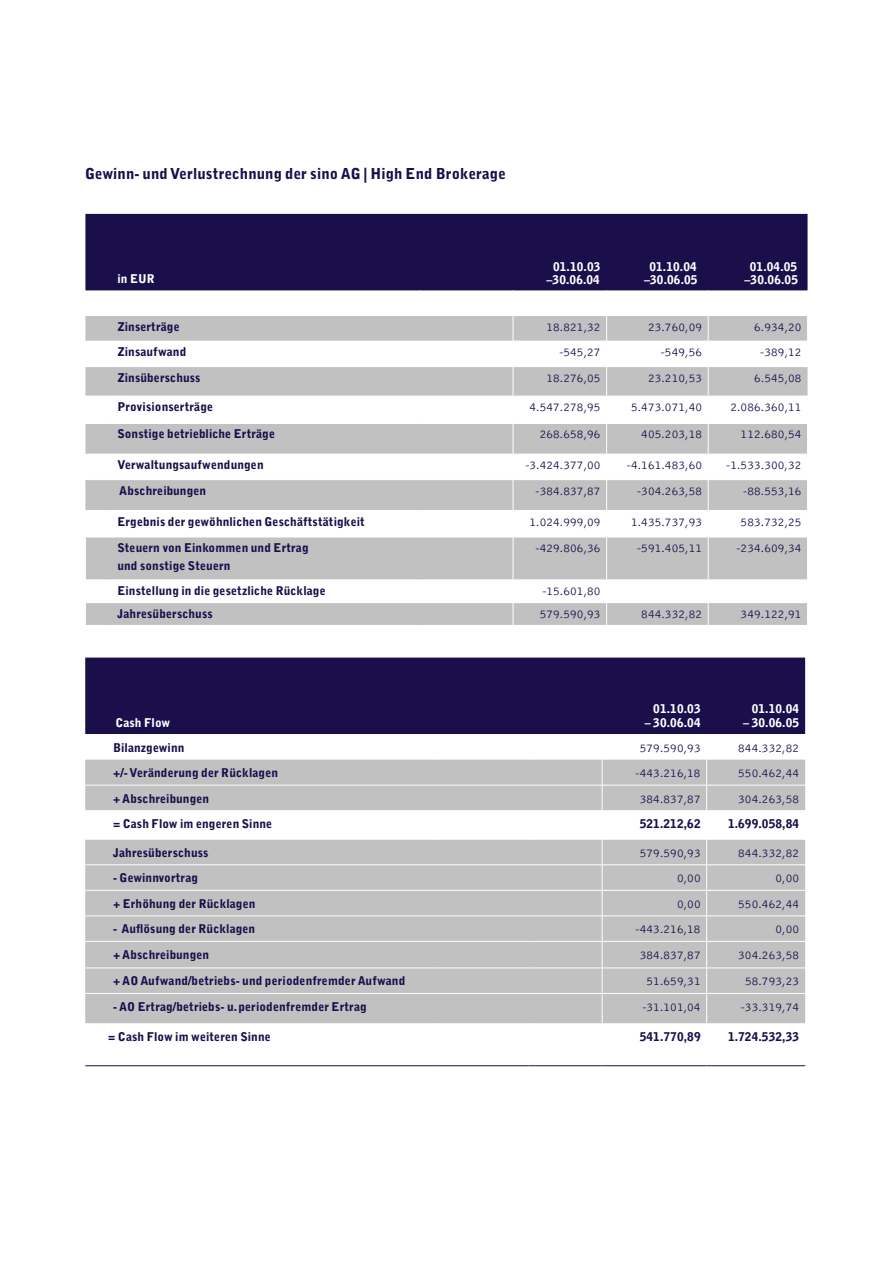
<style>
.page{position:relative;width:893px;height:1263px;background:#fff}
.page>*{position:absolute;margin:0;border:0;box-sizing:border-box;transform-origin:0 0}
.t1{font:900 15px "Bell Gothic";letter-spacing:.01em;color:#1a0f4b}
.t2{font:900 12px/18px "Bell Gothic";letter-spacing:.01em;color:#1a0f4b}
.t3{font:300 12px "Bell Gothic";letter-spacing:.01em;color:#1a0f4b}
.t4{font:900 12px/13.5px "Bell Gothic";letter-spacing:.01em;color:#fff;text-align:center}
</style>
<div class="page">
<div style="left:85px;top:214px;width:722px;height:76px;background:#1a0f4b"></div>
<div style="left:85px;top:316px;width:722px;height:25px;background:#c1c1c1"></div>
<svg style="left:85px;top:367px;width:722px;height:143px;fill:#c1c1c1"></svg>
<hr style="left:708px;top:396px;width:100px;height:1px;background:#fff">
<hr style="left:708px;top:423px;width:100px;height:1px;background:#fff">
<hr style="left:111px;top:423px;width:308px;height:1px;background:#fff">
<svg style="left:85px;top:396px;width:26px;height:28px"></svg>
<hr style="left:111px;top:396px;width:308px;height:1px;background:#fff">
<hr style="left:607px;top:423px;width:101px;height:1px;background:#fff">
<hr style="left:708px;top:424px;width:1px;height:30px;background:#fff">
<hr style="left:708px;top:480px;width:1px;height:30px;background:#fff">
<hr style="left:419px;top:423px;width:94px;height:1px;background:#fff">
<hr style="left:419px;top:396px;width:94px;height:1px;background:#fff">
<svg style="left:708px;top:290px;width:1px;height:133px"></svg>
<hr style="left:607px;top:396px;width:101px;height:1px;background:#fff">
<svg style="left:513px;top:290px;width:1px;height:133px"></svg>
<svg style="left:606px;top:290px;width:1px;height:133px"></svg>
<hr style="left:513px;top:423px;width:94px;height:1px;background:#fff">
<hr style="left:513px;top:424px;width:1px;height:30px;background:#fff">
<hr style="left:606px;top:424px;width:1px;height:30px;background:#fff">
<svg style="left:85px;top:454px;width:722px;height:26px"></svg>
<hr style="left:513px;top:479px;width:94px;height:1px;background:#fff">
<hr style="left:513px;top:480px;width:1px;height:30px;background:#fff">
<hr style="left:606px;top:480px;width:1px;height:30px;background:#fff">
<svg style="left:86px;top:537px;width:721px;height:88px"></svg>
<hr style="left:513px;top:341px;width:94px;height:1px;background:#fff">
<hr style="left:513px;top:396px;width:94px;height:1px;background:#fff">
<hr style="left:513px;top:454px;width:94px;height:1px;background:#fff">
<hr style="left:513px;top:579px;width:94px;height:1px;background:#fff">
<div style="left:85px;top:657px;width:720px;height:77px;background:#1a0f4b"></div>
<hr style="left:85px;top:1065px;width:349px;height:1px;background:#1a0f4b">
<hr style="left:434px;top:1065px;width:94px;height:1px;background:#1a0f4b">
<hr style="left:528px;top:1065px;width:74px;height:1px;background:#1a0f4b">
<hr style="left:707px;top:1065px;width:98px;height:1px;background:#1a0f4b">
<svg style="left:85px;top:759px;width:721px;height:264px;background:#c9c9c9"></svg>
<hr style="left:602px;top:1065px;width:105px;height:1px;background:#1a0f4b">
<p class="t1" style="left:85px;top:165px;width:422px">Gewinn- und Verlustrechnung der sino AG | High End Brokerage</p>
<p class="t4" style="left:117px;top:272px;width:39px">in EUR</p>
<p class="t4" style="left:546px;top:260px;width:55px">01.10.03 –30.06.04</p>
<p class="t4" style="left:644px;top:260px;width:55px">01.10.04 –30.06.05</p>
<p class="t4" style="left:744px;top:260px;width:55px">01.04.05 –30.06.05</p>
<p class="t2" style="left:117px;top:317px;width:64px">Zinserträge</p>
<p class="t3" style="left:546px;top:320px;width:56px">18.821,32</p>
<p class="t3" style="left:648px;top:320px;width:56px">23.760,09</p>
<p class="t3" style="left:754px;top:320px;width:49px">6.934,20</p>
<p class="t2" style="left:117px;top:343px;width:70px">Zinsaufwand</p>
<p class="t3" style="left:559px;top:345px;width:43px">-545,27</p>
<p class="t3" style="left:661px;top:345px;width:43px">-549,56</p>
<p class="t3" style="left:760px;top:345px;width:43px">-389,12</p>
<p class="t2" style="left:117px;top:368px;width:85px">Zinsüberschuss</p>
<p class="t3" style="left:546px;top:371px;width:56px">18.276,05</p>
<p class="t3" style="left:648px;top:371px;width:56px">23.210,53</p>
<p class="t3" style="left:754px;top:371px;width:49px">6.545,08</p>
<p class="t2" style="left:117px;top:398px;width:97px">Provisionserträge</p>
<p class="t3" style="left:529px;top:400px;width:73px">4.547.278,95</p>
<p class="t3" style="left:631px;top:400px;width:73px">5.473.071,40</p>
<p class="t3" style="left:730px;top:400px;width:73px">2.086.360,11</p>
<p class="t2" style="left:117px;top:425px;width:159px">Sonstige betriebliche Erträge</p>
<p class="t3" style="left:540px;top:427px;width:62px">268.658,96</p>
<p class="t3" style="left:641px;top:427px;width:62px">405.203,18</p>
<p class="t3" style="left:741px;top:427px;width:62px">112.680,54</p>
<p class="t2" style="left:117px;top:456px;width:148px">Verwaltungsaufwendungen</p>
<p class="t3" style="left:525px;top:458px;width:77px">-3.424.377,00</p>
<p class="t3" style="left:627px;top:458px;width:77px">-4.161.483,60</p>
<p class="t3" style="left:726px;top:458px;width:77px">-1.533.300,32</p>
<p class="t2" style="left:119px;top:481px;width:88px">Abschreibungen</p>
<p class="t3" style="left:536px;top:484px;width:67px">-384.837,87</p>
<p class="t3" style="left:637px;top:484px;width:67px">-304.263,58</p>
<p class="t3" style="left:743px;top:484px;width:60px">-88.553,16</p>
<p class="t2" style="left:117px;top:512px;width:249px">Ergebnis der gewöhnlichen Geschäftstätigkeit</p>
<p class="t3" style="left:529px;top:515px;width:73px">1.024.999,09</p>
<p class="t3" style="left:631px;top:515px;width:73px">1.435.737,93</p>
<p class="t3" style="left:741px;top:515px;width:62px">583.732,25</p>
<p class="t2" style="left:117px;top:539px;width:193px">Steuern von Einkommen und Ertrag und sonstige Steuern</p>
<p class="t3" style="left:536px;top:541px;width:67px">-429.806,36</p>
<p class="t3" style="left:637px;top:541px;width:67px">-591.405,11</p>
<p class="t3" style="left:736px;top:541px;width:67px">-234.609,34</p>
<p class="t2" style="left:117px;top:582px;width:210px">Einstellung in die gesetzliche Rücklage</p>
<p class="t3" style="left:542px;top:584px;width:60px">-15.601,80</p>
<p class="t2" style="left:117px;top:604px;width:97px">Jahresüberschuss</p>
<p class="t3" style="left:540px;top:607px;width:62px">579.590,93</p>
<p class="t3" style="left:641px;top:607px;width:62px">844.332,82</p>
<p class="t3" style="left:741px;top:607px;width:62px">349.122,91</p>
<p class="t4" style="left:115px;top:716px;width:56px">Cash Flow</p>
<p class="t4" style="left:653px;top:702px;width:49px">01.10.03</p>
<p class="t4" style="left:645px;top:716px;width:57px">– 30.06.04</p>
<p class="t4" style="left:752px;top:702px;width:49px">01.10.04</p>
<p class="t4" style="left:743px;top:716px;width:57px">– 30.06.05</p>
<p class="t2" style="left:113px;top:738px;width:73px">Bilanzgewinn</p>
<p class="t3" style="left:640px;top:741px;width:62px">579.590,93</p>
<p class="t3" style="left:738px;top:741px;width:62px">844.332,82</p>
<p class="t2" style="left:113px;top:764px;width:167px">+/- Veränderung der Rücklagen</p>
<p class="t3" style="left:636px;top:766px;width:67px">-443.216,18</p>
<p class="t3" style="left:738px;top:766px;width:62px">550.462,44</p>
<p class="t2" style="left:113px;top:789px;width:98px">+ Abschreibungen</p>
<p class="t3" style="left:640px;top:792px;width:62px">384.837,87</p>
<p class="t3" style="left:738px;top:792px;width:62px">304.263,58</p>
<p class="t2" style="left:113px;top:815px;width:161px">= Cash Flow im engeren Sinne</p>
<p class="t2" style="left:640px;top:815px;width:62px">521.212,62</p>
<p class="t2" style="left:728px;top:815px;width:73px">1.699.058,84</p>
<p class="t2" style="left:113px;top:844px;width:97px">Jahresüberschuss</p>
<p class="t3" style="left:640px;top:846px;width:62px">579.590,93</p>
<p class="t3" style="left:738px;top:846px;width:62px">844.332,82</p>
<p class="t2" style="left:113px;top:869px;width:87px">- Gewinnvortrag</p>
<p class="t3" style="left:677px;top:871px;width:25px">0,00</p>
<p class="t3" style="left:775px;top:871px;width:25px">0,00</p>
<p class="t2" style="left:113px;top:895px;width:144px">+ Erhöhung der Rücklagen</p>
<p class="t3" style="left:677px;top:897px;width:25px">0,00</p>
<p class="t3" style="left:738px;top:897px;width:62px">550.462,44</p>
<p class="t2" style="left:113px;top:920px;width:144px">- Auflösung der Rücklagen</p>
<p class="t3" style="left:636px;top:922px;width:67px">-443.216,18</p>
<p class="t3" style="left:775px;top:922px;width:25px">0,00</p>
<p class="t2" style="left:113px;top:946px;width:98px">+ Abschreibungen</p>
<p class="t3" style="left:640px;top:948px;width:62px">384.837,87</p>
<p class="t3" style="left:738px;top:948px;width:62px">304.263,58</p>
<p class="t2" style="left:113px;top:972px;width:294px">+ AO Aufwand/betriebs- und periodenfremder Aufwand</p>
<p class="t3" style="left:646px;top:974px;width:56px">51.659,31</p>
<p class="t3" style="left:745px;top:974px;width:56px">58.793,23</p>
<p class="t2" style="left:113px;top:998px;width:255px">- AO Ertrag/betriebs- u. periodenfremder Ertrag</p>
<p class="t3" style="left:642px;top:1000px;width:60px">-31.101,04</p>
<p class="t3" style="left:741px;top:1000px;width:60px">-33.319,74</p>
<p class="t2" style="left:108px;top:1027px;width:164px">= Cash Flow im weiteren Sinne</p>
<p class="t2" style="left:640px;top:1027px;width:62px">541.770,89</p>
<p class="t2" style="left:728px;top:1027px;width:73px">1.724.532,33</p>
</div>
